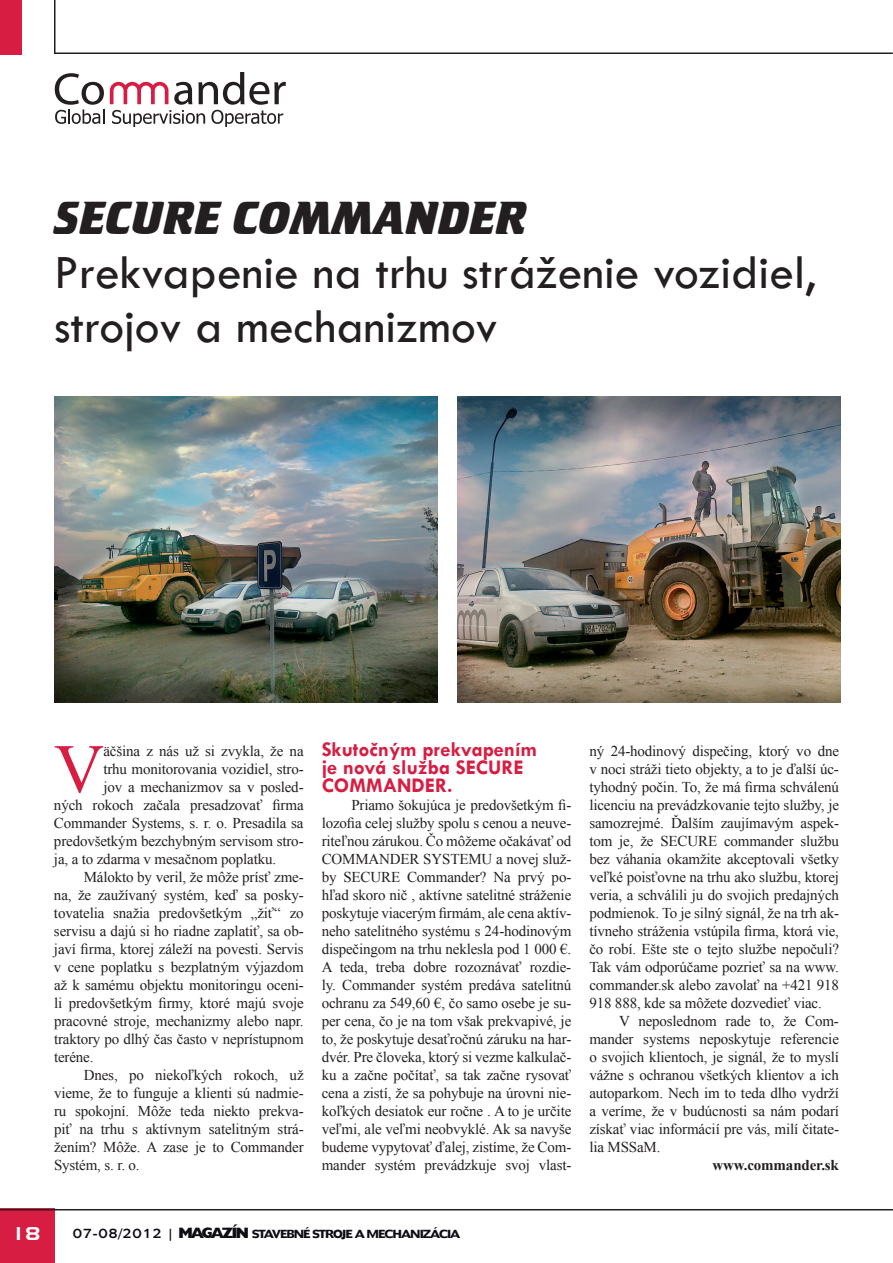
<style>
.page{position:relative;width:893px;height:1263px;background:#fff}
.page>*{position:absolute;margin:0;border:0;box-sizing:border-box;transform-origin:0 0}
.t1{font:69.3px "Times New Roman";color:#d81d43}
.t2{font:49.5px/54px "Tw Cen";color:#231f20}
.t3{font:700 48px "Crillee TEE";color:#231f20}
.t4{font:700 21px/18px "Tw Cen";color:#d81d43}
.t5{font:18px "Niamey";color:#fff}
.t6{font:15px/18px "Times New Roman";letter-spacing:-.01em;color:#231f20;text-align:justify}
.t7{font:700 15px "Times New Roman";letter-spacing:-.01em;color:#231f20}
.t8{font:10.5px "Humanist 970 BT Bold C";letter-spacing:-.16em;color:#0e0c14}
.s1{font-family:"Humanist 970 BT Roman C";font-size:12px}
.s2{font-family:"Humanist 521 BT";font-weight:800;font-size:15px}
</style>
<div class="page">
<div style="left:0;top:1209px;width:54px;height:54px;background:#d81d43"></div>
<hr style="left:0;top:1209px;width:893px;height:1px;background:#231f20">
<div style="left:0;top:0;width:22px;height:54px;background:#d81d43"></div>
<hr style="left:54px;top:53px;width:839px;height:1px;background:#231f20">
<hr style="left:54px;top:0;width:1px;height:54px;background:#231f20">
<svg style="left:55px;top:73px;width:49px;height:51px"></svg>
<svg style="left:110px;top:72px;width:176px;height:54px"></svg>
<img style="left:54px;top:396px;width:383px;height:306px">
<img style="left:457px;top:396px;width:383px;height:306px">
<h3 class="t3" style="left:54px;top:191px;width:445px">SECURE COMMANDER</h3>
<h2 class="t2" style="left:54px;top:245px;width:763px">Prekvapenie na trhu stráženie vozidiel, strojov a mechanizmov</h2>
<h1 class="t1" style="left:54px;top:722px;width:52px">V</h1>
<p class="t6" style="left:103px;top:742px;width:202px">äčšina z nás už si zvykla, že na</p>
<p class="t6" style="left:103px;top:760px;width:202px">trhu monitorovania vozidiel, stro-</p>
<p class="t6" style="left:103px;top:778px;width:202px">jov a mechanizmov sa v posled-</p>
<p class="t6" style="left:54px;top:796px;width:251px">ných rokoch začala presadzovať firma</p>
<p class="t6" style="left:54px;top:814px;width:251px">Commander Systems, s. r. o. Presadila sa</p>
<p class="t6" style="left:54px;top:832px;width:251px">predovšetkým bezchybným servisom stro-</p>
<p class="t6" style="left:54px;top:850px;width:224px">ja, a to zdarma v mesačnom poplatku.</p>
<p class="t6" style="left:84px;top:868px;width:221px">Málokto by veril, že môže prísť zme-</p>
<p class="t6" style="left:54px;top:886px;width:251px">na, že zaužívaný systém, keď sa posky-</p>
<p class="t6" style="left:54px;top:904px;width:251px">tovatelia snažia predovšetkým „žiť“ zo</p>
<p class="t6" style="left:54px;top:922px;width:251px">servisu a dajú si ho riadne zaplatiť, sa ob-</p>
<p class="t6" style="left:54px;top:940px;width:251px">javí firma, ktorej záleží na povesti. Servis</p>
<p class="t6" style="left:54px;top:958px;width:251px">v cene poplatku s bezplatným výjazdom</p>
<p class="t6" style="left:54px;top:976px;width:251px">až k samému objektu monitoringu oceni-</p>
<p class="t6" style="left:54px;top:994px;width:251px">li predovšetkým firmy, ktoré majú svoje</p>
<p class="t6" style="left:54px;top:1012px;width:251px">pracovné stroje, mechanizmy alebo napr.</p>
<p class="t6" style="left:54px;top:1030px;width:251px">traktory po dlhý čas často v neprístupnom</p>
<p class="t6" style="left:54px;top:1048px;width:41px">teréne.</p>
<p class="t6" style="left:84px;top:1066px;width:221px">Dnes, po niekoľkých rokoch, už</p>
<p class="t6" style="left:54px;top:1084px;width:251px">vieme, že to funguje a klienti sú nadmie-</p>
<p class="t6" style="left:54px;top:1102px;width:251px">ru spokojní. Môže teda niekto prekva-</p>
<p class="t6" style="left:54px;top:1120px;width:251px">piť na trhu s aktívnym satelitným strá-</p>
<p class="t6" style="left:54px;top:1138px;width:251px">žením? Môže. A zase je to Commander</p>
<p class="t6" style="left:54px;top:1156px;width:87px">Systém, s. r. o.</p>
<h3 class="t4" style="left:322px;top:740px;width:217px">Skutočným prekvapením je nová služba SECURE<br>COMMANDER.</h3>
<p class="t6" style="left:322px;top:796px;width:251px;text-indent:30px">Priamo šokujúca je predovšetkým fi&shy;lozofia celej služby spolu s cenou a neuve&shy;riteľnou zárukou. Čo môžeme očakávať od COMMANDER SYSTEMU a novej služ&shy;by SECURE Commander? Na prvý po&shy;hľad skoro nič , aktívne satelitné stráženie poskytuje viacerým firmám, ale cena aktív&shy;neho satelitného systému s 24-hodinovým dispečingom na trhu neklesla pod 1 000 €.<br>A teda, treba dobre rozoznávať rozdie&shy;ly. Commander systém predáva satelitnú ochranu za 549,60 €, čo samo osebe je su&shy;per cena, čo je na tom však prekvapivé, je to, že poskytuje desaťročnú záruku na har&shy;dvér. Pre človeka, ktorý si vezme kalkulač&shy;ku a začne počítať, sa tak začne rysovať cena a zistí, že sa pohybuje na úrovni nie&shy;koľkých desiatok eur ročne . A to je určite veľmi, ale veľmi neobvyklé. Ak sa navyše budeme vypytovať ďalej, zistíme, že Com&shy;mander systém prevádzkuje svoj vlast-</p>
<p class="t6" style="left:589px;top:742px;width:251px">ný 24-hodinový dispečing, ktorý vo dne v noci stráži tieto objekty, a to je ďalší úc&shy;tyhodný počin. To, že má firma schválenú licenciu na prevádzkovanie tejto služby, je samozrejmé. Ďalším zaujímavým aspek&shy;tom je, že SECURE commander službu bez váhania okamžite akceptovali všetky veľké poisťovne na trhu ako službu, ktorej veria, a schválili ju do svojich predajných podmienok. To je silný signál, že na trh ak&shy;tívneho stráženia vstúpila firma, ktorá vie, čo robí. Ešte ste o tejto službe nepočuli?<br>Tak vám odporúčame pozrieť sa na www. commander.sk alebo zavolať na +421 918<br>918 888, kde sa môžete dozvedieť viac.</p>
<p class="t6" style="left:589px;top:1012px;width:251px;text-indent:30px">V neposlednom rade to, že Com&shy;mander systems neposkytuje referencie o svojich klientoch, je signál, že to myslí vážne s ochranou všetkých klientov a ich autoparkom. Nech im to teda dlho vydrží a veríme, že v budúcnosti sa nám podarí získať viac informácií pre vás, milí čitate&shy;lia MSSaM.</p>
<p class="t7" style="left:713px;top:1155px;width:128px">www.commander.sk</p>
<p class="t5" style="left:12px;top:1222px;width:30px">18</p>
<p class="t8" style="left:73px;top:1227px;width:390px"><span class="s1">0 7 - 0 8 / 2 0 1 2 |</span> <span class="s2">MAGAZÍN</span> STAVEBNÉ STROJE A MECHANIZÁCIA</p>
</div>
